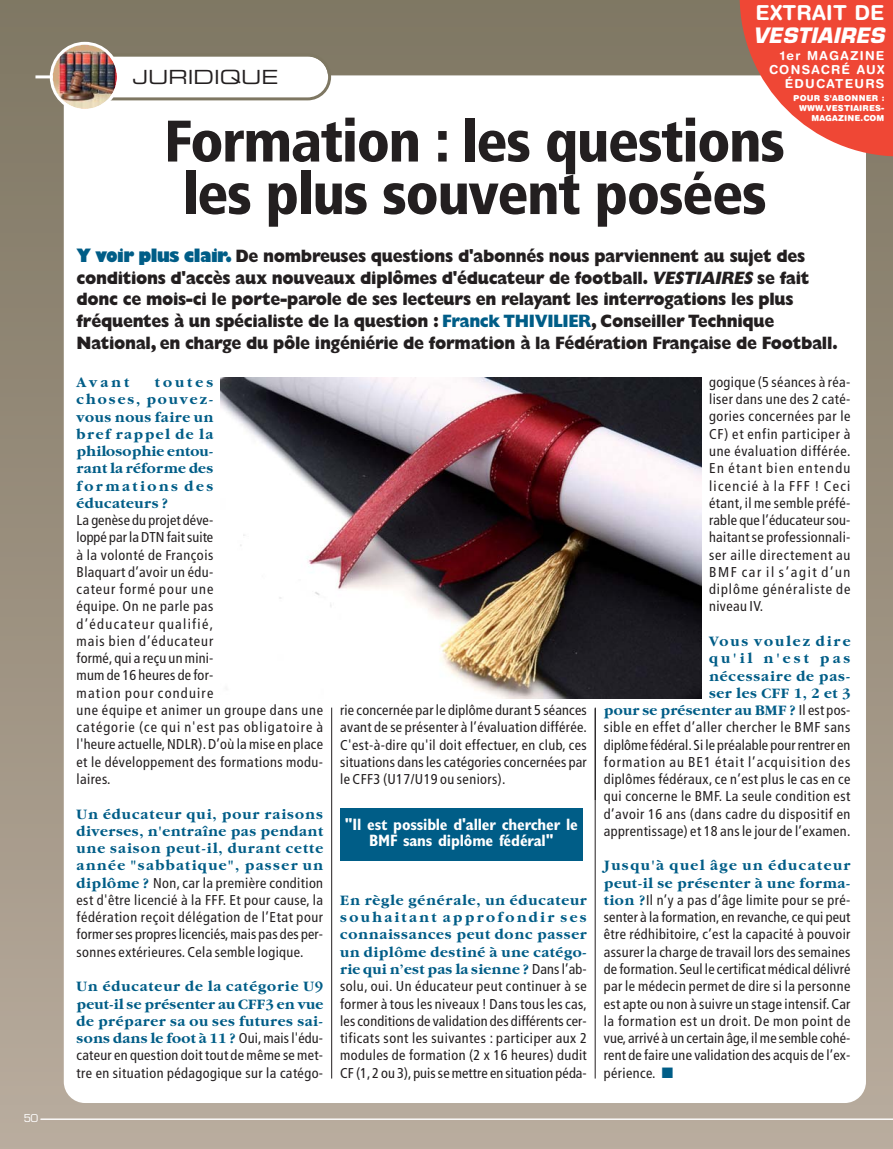
<style>
.page{position:relative;width:893px;height:1149px;background:#fff}
.page>*{position:absolute;margin:0;border:0;box-sizing:border-box;transform-origin:0 0}
.t1{font:900 condensed 58.5px/52.5px "Frutiger";letter-spacing:-.025em;color:#231f20;text-align:center}
.t2{font:italic 700 20.7px "Eurostile";color:#fff}
.t3{font:700 20.7px "Helvetica Rounded";letter-spacing:.01em;color:#fff}
.t4{font:19.5px "Eurostile Extended Two";color:#231f20}
.t5{font:800 18px/21.6px "Gill Sans";letter-spacing:-.02em;color:#231f20;scale:.9 1}
.t6{font:700 condensed 16.5px/16.5px "Gill Sans";letter-spacing:-.01em;color:#fff;text-align:center}
.t7{font:700 15px/17.2px "Garamond";letter-spacing:.04em;color:#005d87;text-align:justify}
.t8{font:700 15px/17.2px "Garamond";letter-spacing:.06em;color:#005d87;text-align:right}
.t9{font:condensed 14.25px/17.2px "Frutiger";letter-spacing:.03em;color:#231f20;text-align:justify}
.t10{font:700 12.45px/13.8px "Helvetica Rounded";letter-spacing:.105em;color:#fff;text-align:right}
.t11{font:10.5px "Eurostile";color:#fff}
.t12{font:900 8.25px/9.9px "Helvetica Rounded";letter-spacing:.015em;color:#fff;text-align:right}
.s1{color:#005d87}
.s2{font-style:italic}
.s3{font-family:"Garamond";font-weight:700;font-stretch:normal;font-size:15px;color:#005d87}
.s4{font-family:"Frutiger";font-weight:400;font-stretch:condensed;font-size:14.25px;color:#231f20}
</style>
<div class="page">
<div style="left:0;top:0;width:893px;height:1148px;background:linear-gradient(to bottom,#7e7662,#b9ab9d)"></div>
<div style="left:64px;top:77px;width:802px;height:1025px;background:#fff;border-radius:21px"></div>
<hr style="left:35px;top:75px;width:833px;height:3px;background:#fff">
<img style="left:50px;top:42px;width:281px;height:70px">
<div style="left:340px;top:807px;width:243px;height:53px;background:#005d87"></div>
<hr style="left:595px;top:707px;width:1px;height:92px;background:#231f20">
<hr style="left:331px;top:707px;width:1px;height:371px;background:#231f20">
<hr style="left:595px;top:708px;width:1px;height:370px;background:#231f20">
<img style="left:221px;top:378px;width:481px;height:320px">
<hr style="left:41px;top:1118px;width:852px;height:1px;background:#fff">
<svg style="left:740px;top:0;width:153px;height:156px"></svg>
<p class="t11" style="left:24px;top:1113px;width:16px">50</p>
<h2 class="t3" style="left:756px;top:6px;width:130px">EXTRAIT DE</h2>
<h2 class="t2" style="left:753px;top:26px;width:137px">VESTIAIRES</h2>
<p class="t10" style="left:769px;top:50px;width:117px">1er MAGAZINE<br>CONSACRÉ AUX<br>ÉDUCATEURS</p>
<p class="t12" style="left:793px;top:93px;width:93px">POUR S'ABONNER :<br>WWW.VESTIAIRES-<br>MAGAZINE.COM</p>
<h3 class="t4" style="left:133px;top:70px;width:147px">JURIDIQUE</h3>
<h1 class="t1" style="left:164px;top:120px;width:622px">Formation : les questions les plus souvent posées</h1>
<p class="t5" style="left:77px;top:247px;width:848px"><span class="s1">Y voir plus clair.</span> De nombreuses questions d'abonnés nous parviennent au sujet des conditions d'accès aux nouveaux diplômes d'éducateur de football. <span class="s2">VESTIAIRES</span> se fait donc ce mois-ci le porte-parole de ses lecteurs en relayant les interrogations les plus fréquentes à un spécialiste de la question : <span class="s1">Franck THIVILIER</span>, Conseiller Technique National, en charge du pôle ingéniérie de formation à la Fédération Française de Football.</p>
<p class="t7" style="left:77px;top:374px;width:54px">Avant</p>
<p class="t7" style="left:77px;top:374px;width:138px;text-indent:78px">toutes choses, pouvez&shy;vous nous faire un bref rappel de la philosophie entou&shy;rant la réforme des formations des éducateurs ?</p>
<p class="t9" style="left:77px;top:512px;width:248px;text-align:left">La genèse du projet déve-<br>loppé par la DTN fait suite<br>à la volonté de François<br>Blaquart d’avoir un édu-<br>cateur formé pour une<br>équipe. On ne parle pas<br>d’éducateur qualifié,<br>mais bien d’éducateur<br>formé, qui a reçu un mini-<br>mum de 16 heures de for-<br>mation pour conduire<br>une équipe et animer un groupe dans une catégorie (ce qui n'est pas obligatoire à l'heure actuelle, NDLR). D’où la mise en place et le développement des formations modu&shy;laires.</p>
<p class="t7" style="left:77px;top:806px;width:248px">Un éducateur qui, pour raisons diverses, n'entraîne pas pendant une saison peut-il, durant cette année "sabbatique", passer un</p>
<p class="t9" style="left:77px;top:875px;width:248px"><span class="s3">diplôme ?</span> Non, car la première condition est d'être licencié à la FFF. Et pour cause, la fédération reçoit délégation de l’Etat pour former ses propres licenciés, mais pas des per&shy;sonnes extérieures. Cela semble logique.</p>
<p class="t7" style="left:77px;top:978px;width:248px">Un éducateur de la catégorie U9 peut-il se présenter au CFF3 en vue de préparer sa ou ses futures sai&shy;sons dans le foot à 11 ? <span class="s4">Oui, mais l'édu-</span></p>
<p class="t9" style="left:77px;top:1047px;width:248px">cateur en question doit tout de même se met&shy;tre en situation pédagogique sur la catégo-</p>
<p class="t9" style="left:340px;top:702px;width:248px">rie concernée par le diplôme durant 5 séances avant de se présenter à l’évaluation différée.<br>C'est-à-dire qu'il doit effectuer, en club, ces situations dans les catégories concernées par le CFF3 (U17/U19 ou seniors).</p>
<p class="t6" style="left:345px;top:817px;width:234px">"Il est possible d'aller chercher le<br>BMF sans diplôme fédéral"</p>
<p class="t7" style="left:340px;top:892px;width:248px">En règle générale, un éducateur souhaitant approfondir ses connaissances peut donc passer un diplôme destiné à une catégo&shy;rie qui n’est pas la sienne ? <span class="s4">Dans l’ab-</span></p>
<p class="t9" style="left:340px;top:978px;width:248px">solu, oui. Un éducateur peut continuer à se former à tous les niveaux ! Dans tous les cas, les conditions de validation des différents cer&shy;tificats sont les suivantes : participer aux 2 modules de formation (2 x 16 heures) dudit CF (1, 2 ou 3), puis se mettre en situation péda-</p>
<p class="t9" style="left:709px;top:374px;width:143px">gogique (5 séances à réa&shy;liser dans une des 2 caté&shy;gories concernées par le CF) et enfin participer à une évaluation différée.<br>En étant bien entendu licencié à la FFF ! Ceci étant, il me semble préfé&shy;rable que l’éducateur sou&shy;haitant se professionnali&shy;ser aille directement au BMF car il s’agit d’un diplôme généraliste de niveau IV.</p>
<p class="t8" style="left:604px;top:633px;width:248px">Vous voulez dire<br>qu'il n'est pas<br>nécessaire de pas-<br>ser les CFF 1, 2 et 3<br>pour se présenter au BMF ? <span class="s4">Il est pos-</span></p>
<p class="t9" style="left:604px;top:719px;width:248px">sible en effet d’aller chercher le BMF sans diplôme fédéral. Si le préalable pour rentrer en formation au BE1 était l’acquisition des diplômes fédéraux, ce n’est plus le cas en ce qui concerne le BMF. La seule condition est d’avoir 16 ans (dans cadre du dispositif en apprentissage) et 18 ans le jour de l’examen.</p>
<p class="t8" style="left:604px;top:857px;width:248px;text-align:left">Jusqu'à quel âge un éducateur peut-il se présenter à une forma-</p>
<p class="t9" style="left:604px;top:892px;width:248px"><span class="s3">tion ?</span>Il n’y a pas d’âge limite pour se pré&shy;senter à la formation, en revanche, ce qui peut être rédhibitoire, c’est la capacité à pouvoir assurer la charge de travail lors des semaines de formation. Seul le certificat médical délivré par le médecin permet de dire si la personne est apte ou non à suivre un stage intensif. Car la formation est un droit. De mon point de vue, arrivé à un certain âge, il me semble cohé&shy;rent de faire une validation des acquis de l’ex&shy;périence. <span class="s1">■</span></p>
</div>
